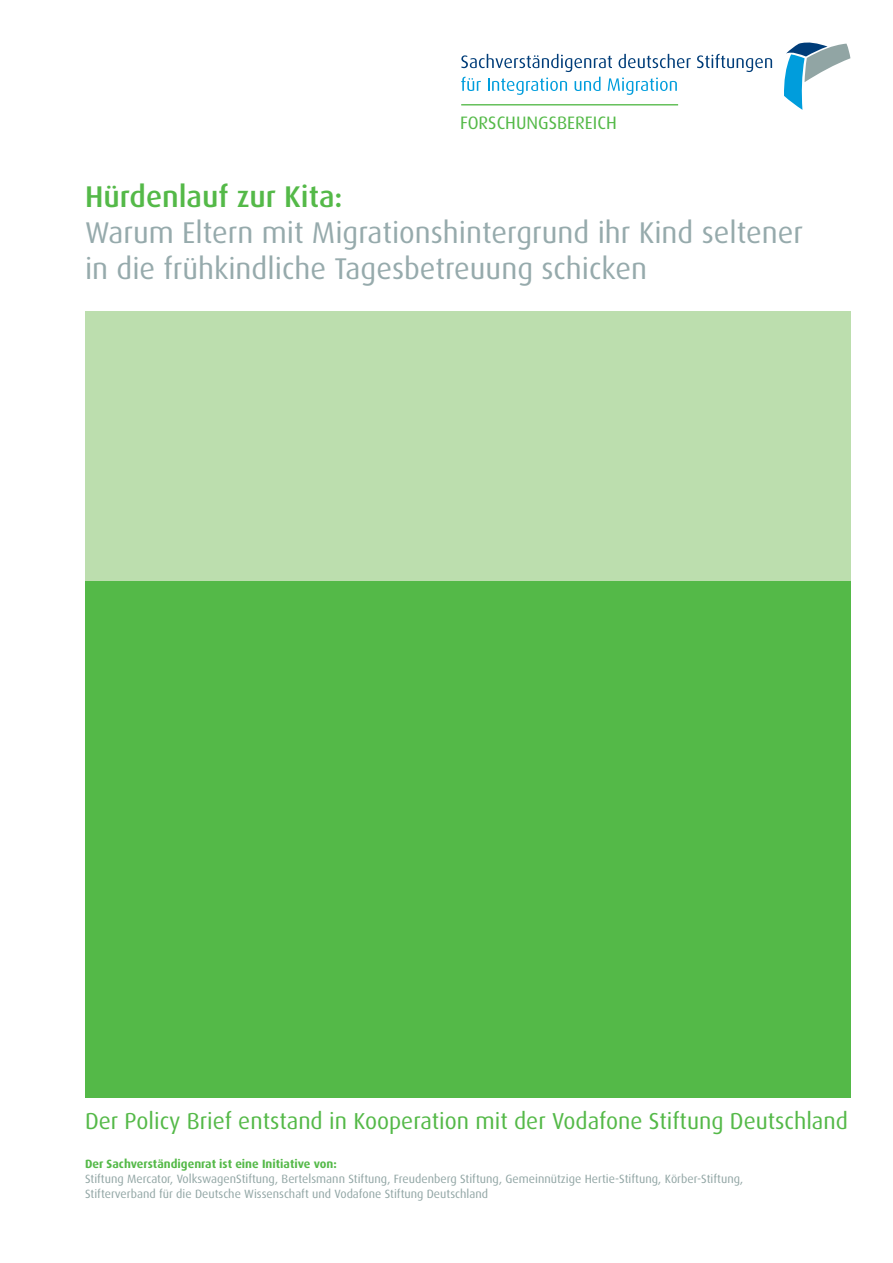
<style>
.page{position:relative;width:893px;height:1263px;background:#fff}
.page>*{position:absolute;margin:0;border:0;box-sizing:border-box;transform-origin:0 0}
.t1{font:30px/36px "Dax CE";color:#96aaac}
.t2{font:500 30px "Dax CE";color:#54b948}
.t3{font:23.1px "Dax CE";color:#54b948}
.t4{font:18px "Dax Turk";color:#54b948}
.t5{font:12px/15px "Dax CE";color:#91a5a4}
.t6{font:700 12px "Dax CE";color:#54b948}
</style>
<div class="page">
<svg style="left:784px;top:43px;width:66px;height:67px"></svg>
<svg style="left:461px;top:54px;width:230px;height:41px"></svg>
<svg style="left:697px;top:54px;width:75px;height:18px"></svg>
<hr style="left:461px;top:104px;width:217px;height:1px;background:#54b948">
<div style="left:85px;top:580px;width:765px;height:518px;background:#54b948"></div>
<div style="left:85px;top:311px;width:765px;height:269px;background:#bcdeae"></div>
<h3 class="t4" style="left:460px;top:114px;width:158px">FORSCHUNGSBEREICH</h3>
<h1 class="t2" style="left:85px;top:182px;width:259px">Hürdenlauf zur Kita:</h1>
<h1 class="t1" style="left:85px;top:216px;width:719px">Warum Eltern mit Migrationshintergrund ihr Kind seltener in die frühkindliche Tagesbetreuung schicken</h1>
<h2 class="t3" style="left:85px;top:1110px;width:764px">Der Policy Brief entstand in Kooperation mit der Vodafone Stiftung Deutschland</h2>
<p class="t6" style="left:85px;top:1158px;width:253px">Der Sachverständigenrat ist eine Initiative von:</p>
<p class="t5" style="left:85px;top:1172px;width:660px">Stiftung Mercator, VolkswagenStiftung, Bertelsmann Stiftung, Freudenberg Stiftung, Gemeinnützige Hertie-Stiftung, Körber-Stiftung,<br>Stifterverband für die Deutsche Wissenschaft und Vodafone Stiftung Deutschland</p>
</div>
